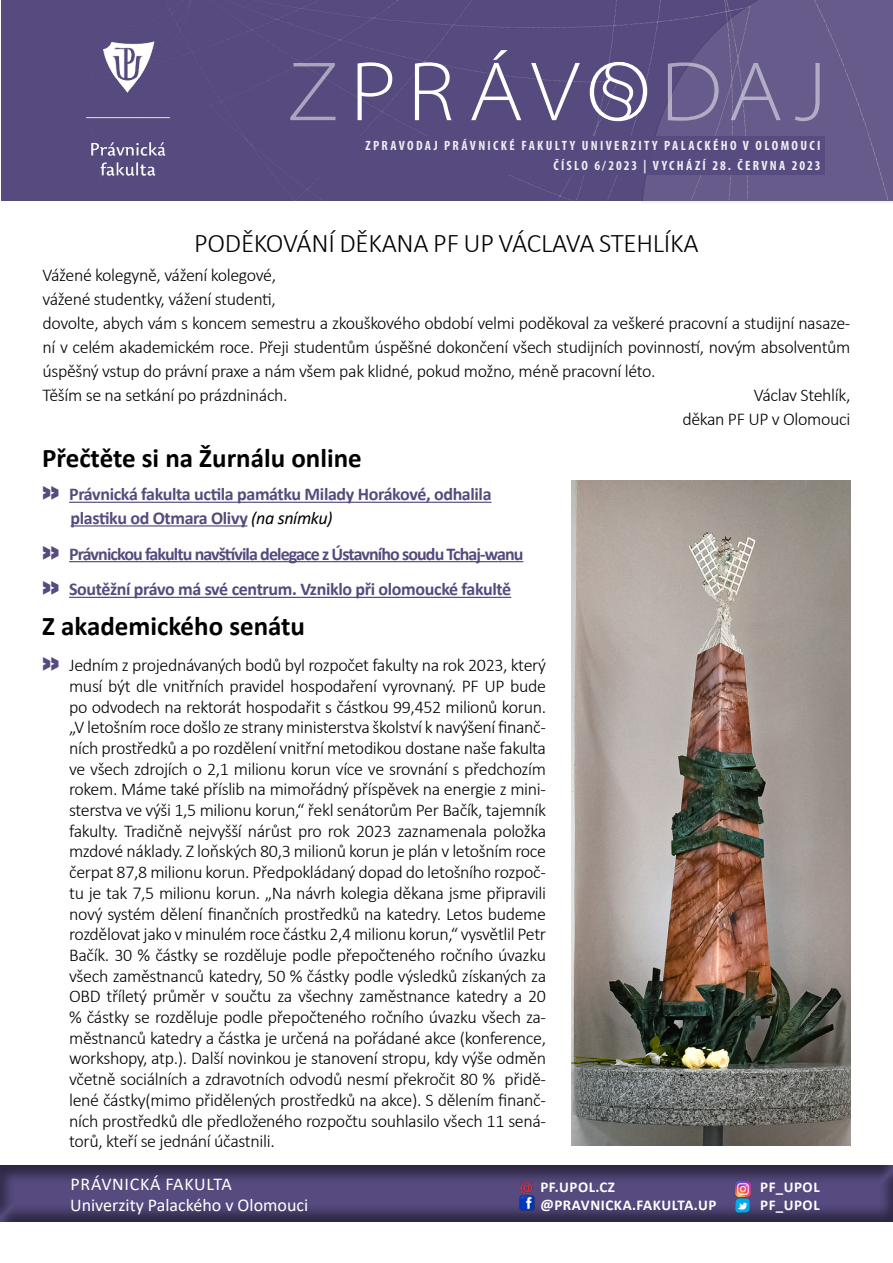
<style>
.page{position:relative;width:893px;height:1263px;background:#fff}
.page>*{position:absolute;margin:0;border:0;box-sizing:border-box;transform-origin:0 0}
.t1{font:700 27px "Calibri";color:#000}
.t2{font:300 27px "Calibri";letter-spacing:-.01em;color:#000}
.t3{font:300 18px/20.7px "Calibri";letter-spacing:-.02em;color:#000}
.t4{font:700 18px/35.7px "Calibri";letter-spacing:-.05em;color:#564a7e}
.t5{font:700 18px/23.7px "Calibri";letter-spacing:-.03em;color:#564a7e}
.t6{font:18px/20.7px "Calibri";color:#fff}
.t7{font:700 15px/17.2px "Calibri";letter-spacing:.04em;color:#fff}
.t8{font:700 condensed 13.5px/19.5px "Myriad Pro";letter-spacing:.175em;color:#fff;text-align:right}
.s1{font-family:"Acronym";font-weight:900;font-size:27px}
.s2{font-weight:400;font-style:italic;color:#000}
.s3{font-family:"Acronym";font-weight:900;font-size:27px;color:#564a7e}
</style>
<div class="page">
<div style="left:1px;top:0;width:640px;height:201px;background:#564a7e"></div>
<img style="left:64px;top:21px;width:130px;height:175px">
<svg style="left:641px;top:0;width:252px;height:203px;background:#655a89"></svg>
<svg style="left:668px;top:62px;width:152px;height:59px;background:#726893"></svg>
<svg style="left:290px;top:63px;width:45px;height:57px;background:#675c8b"></svg>
<svg style="left:358px;top:50px;width:289px;height:71px;background:#706692"></svg>
<div style="left:291px;top:136px;width:534px;height:38px;background:#564a7e"></div>
<div style="left:0;top:1155px;width:893px;height:67px;background:#000;opacity:.5"></div>
<img style="left:519px;top:1195px;width:15px;height:15px">
<img style="left:736px;top:1181px;width:15px;height:15px">
<svg style="left:520px;top:1181px;width:12px;height:13px"></svg>
<img style="left:734px;top:1197px;width:17px;height:16px">
<hr style="left:69px;top:502px;width:422px;height:1px;background:#564a7e">
<hr style="left:71px;top:525px;width:176px;height:1px;background:#564a7e">
<hr style="left:69px;top:561px;width:454px;height:1px;background:#564a7e">
<hr style="left:69px;top:597px;width:442px;height:1px;background:#564a7e">
<img style="left:572px;top:480px;width:278px;height:665px">
<p class="t8" style="left:366px;top:136px;width:457px">ZPRAVODAJ PRÁVNICKÉ FAKULTY UNIVERZITY PALACKÉHO V OLOMOUCI<br>ČÍSLO 6/2023 | VYCHÁZÍ 28. ČERVNA 2023</p>
<h1 class="t2" style="left:194px;top:226px;width:506px">PODĚKOVÁNÍ DĚKANA PF UP VÁCLAVA STEHLÍKA</h1>
<p class="t3" style="left:43px;top:262px;width:809px;line-height:24px">Vážené kolegyně, vážení kolegové,<br>vážené studentky, vážení studenti,<br>dovolte, abych vám s koncem semestru a zkouškového období velmi poděkoval za veškeré pracovní a studijní nasaze&shy;ní v celém akademickém roce. Přeji studentům úspěšné dokončení všech studijních povinností, novým absolventům úspěšný vstup do právní praxe a nám všem pak klidné, pokud možno, méně pracovní léto.<br>Těším se na setkání po prázdninách.</p>
<p class="t3" style="left:682px;top:382px;width:170px;line-height:24px;text-align:right">Václav Stehlík,<br>děkan PF UP v Olomouci</p>
<h1 class="t1" style="left:42px;top:439px;width:321px">Přečtěte si na Žurnálu online</h1>
<p class="t5" style="left:71px;top:482px;width:422px;text-indent:-28px"><span class="s1">»</span> Právnická fakulta uctila památku Milady Horákové, odhalila plastiku od Otmara Olivy <span class="s2">(na snímku)</span></p>
<p class="t4" style="left:42px;top:536px;width:483px"><span class="s1">»</span> Právnickou fakultu navštívila delegace z Ústavního soudu Tchaj-wanu <span class="s1">»</span> Soutěžní právo má své centrum. Vzniklo při olomoucké fakultě</p>
<h1 class="t1" style="left:42px;top:607px;width:264px">Z akademického senátu</h1>
<p class="t3" style="left:69px;top:655px;width:479px;text-align:justify;text-indent:-27px"><span class="s3">»</span> Jedním z projednávaných bodů byl rozpočet fakulty na rok 2023, který musí být dle vnitřních pravidel hospodaření vyrovnaný. PF UP bude po odvodech na rektorát hospodařit s částkou 99,452 milionů korun. „V letošním roce došlo ze strany ministerstva školství k navýšení finanč&shy;ních prostředků a po rozdělení vnitřní metodikou dostane naše fakulta ve všech zdrojích o 2,1 milionu korun více ve srovnání s předchozím rokem. Máme také příslib na mimořádný příspěvek na energie z mini&shy;sterstva ve výši 1,5 milionu korun,“ řekl senátorům Per Bačík, tajemník fakulty. Tradičně nejvyšší nárůst pro rok 2023 zaznamenala položka mzdové náklady. Z loňských 80,3 milionů korun je plán v letošním roce čerpat 87,8 milionu korun. Předpokládaný dopad do letošního rozpoč&shy;tu je tak 7,5 milionu korun. „Na návrh kolegia děkana jsme připravili nový systém dělení finančních prostředků na katedry. Letos budeme rozdělovat jako v minulém roce částku 2,4 milionu korun,“ vysvětlil Petr Bačík. 30 % částky se rozděluje podle přepočteného ročního úvazku všech zaměstnanců katedry, 50 % částky podle výsledků získaných za OBD tříletý průměr v součtu za všechny zaměstnance katedry a 20 % částky se rozděluje podle přepočteného ročního úvazku všech za&shy;městnanců katedry a částka je určená na pořádané akce (konference, workshopy, atp.). Další novinkou je stanovení stropu, kdy výše odměn včetně sociálních a zdravotních odvodů nesmí překročit 80 % přidě&shy;lené částky(mimo přidělených prostředků na akce). S dělením finanč&shy;ních prostředků dle předloženého rozpočtu souhlasilo všech 11 sená&shy;torů, kteří se jednání účastnili.</p>
<p class="t6" style="left:70px;top:1173px;width:240px">PRÁVNICKÁ FAKULTA<br>Univerzity Palackého v Olomouci</p>
<p class="t7" style="left:540px;top:1178px;width:178px">PF.UPOL.CZ @PRAVNICKA.FAKULTA.UP</p>
<p class="t7" style="left:760px;top:1178px;width:61px">PF_UPOL<br>PF_UPOL</p>
</div>
